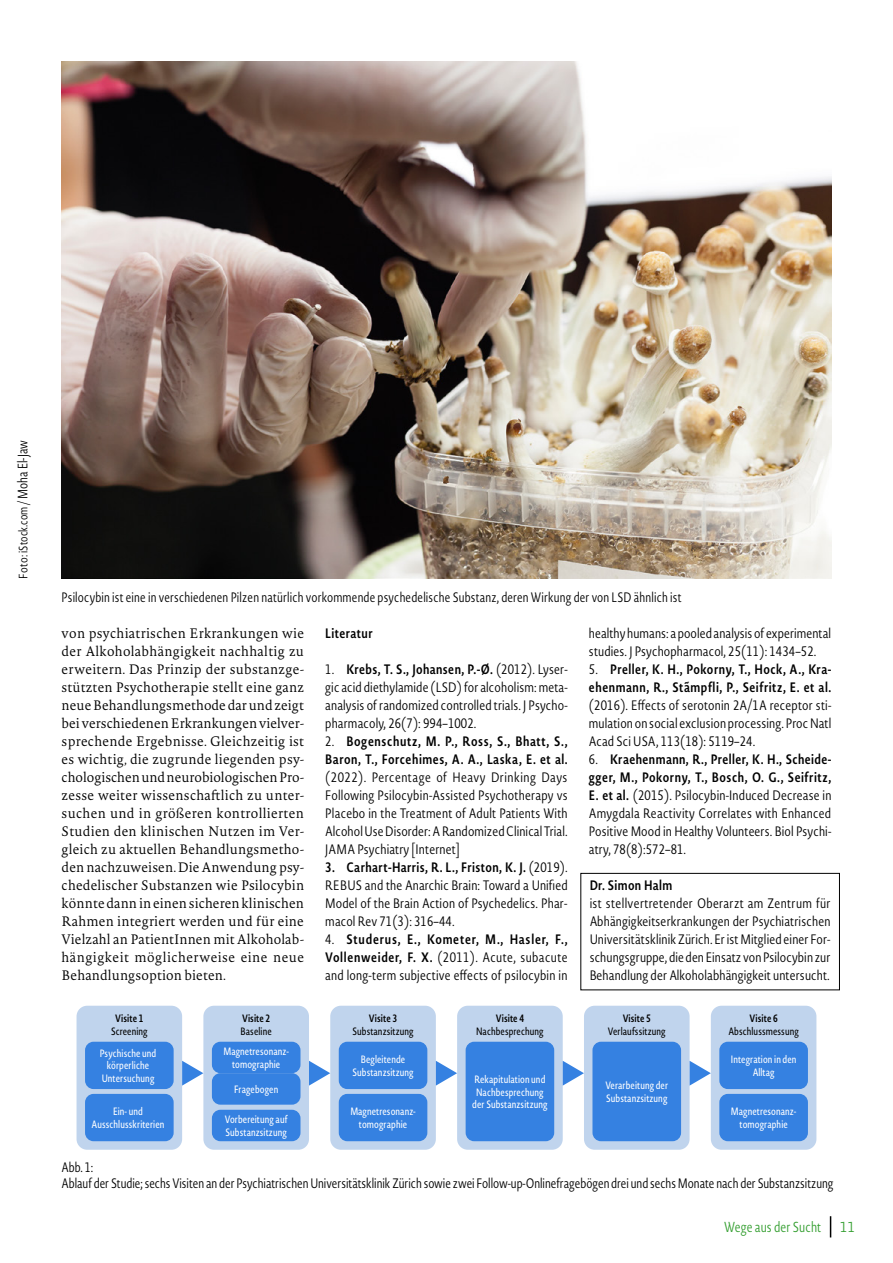
<style>
.page{position:relative;width:893px;height:1263px;background:#fff}
.page>*{position:absolute;margin:0;border:0;box-sizing:border-box;transform-origin:0 0}
.t1{font:300 14.25px "Novel Sans Cond Pro";letter-spacing:.01em;color:#339e2f;scale:.95 1}
.t2{font:300 14.25px "Novel Sans Pro";color:#339e2f;scale:.95 1}
.t3{font:300 13.5px/18px "Novel Sans Cond Pro";letter-spacing:.01em;color:#000;text-align:justify}
.t4{font:300 13.5px/18px "Novel Pro";letter-spacing:.01em;color:#000;text-align:justify;scale:.95 1}
.t5{font:300 13.5px/16.5px "Novel Sans Cond Pro";letter-spacing:.01em;color:#000;scale:.95 1}
.t6{font:600 13.5px/18px "Novel Sans Cond Pro";letter-spacing:.04em;color:#000}
.t7{font:300 12px "Novel Sans Cond Pro";color:#000}
.t8{font:10.5px/12.6px "Novel Sans Cond Pro";letter-spacing:.01em;color:#fff;text-align:center;scale:.95 1}
.t9{font:10.5px "Novel Sans Cond Pro";letter-spacing:.01em;color:#000;scale:.95 1}
.t10{font:600 10.5px "Novel Sans Cond Pro";letter-spacing:.01em;color:#000;scale:.95 1}
.s1{font-size:13.5px}
.s2{font-weight:600}
.s3{font-weight:300}
</style>
<div class="page">
<svg style="left:830px;top:1216px;width:1px;height:21px"></svg>
<div style="left:580px;top:873px;width:260px;height:117px;border:1px solid #000"></div>
<img style="left:62px;top:62px;width:769px;height:517px">
<div style="left:77px;top:1006px;width:105px;height:144px;background:#c0d4ed;border-radius:11px"></div>
<div style="left:203px;top:1006px;width:106px;height:144px;background:#c0d4ed;border-radius:11px"></div>
<div style="left:330px;top:1006px;width:106px;height:144px;background:#c0d4ed;border-radius:11px"></div>
<div style="left:457px;top:1006px;width:106px;height:144px;background:#c0d4ed;border-radius:11px"></div>
<div style="left:584px;top:1006px;width:106px;height:144px;background:#c0d4ed;border-radius:11px"></div>
<div style="left:711px;top:1006px;width:105px;height:144px;background:#c0d4ed;border-radius:11px"></div>
<div style="left:85px;top:1042px;width:89px;height:47px;background:#3581e1;border-radius:9px"></div>
<div style="left:85px;top:1094px;width:89px;height:47px;background:#3581e1;border-radius:9px"></div>
<div style="left:339px;top:1042px;width:88px;height:47px;background:#3581e1;border-radius:9px"></div>
<div style="left:339px;top:1094px;width:88px;height:47px;background:#3581e1;border-radius:9px"></div>
<div style="left:719px;top:1042px;width:89px;height:47px;background:#3581e1;border-radius:9px"></div>
<div style="left:719px;top:1094px;width:89px;height:47px;background:#3581e1;border-radius:9px"></div>
<div style="left:466px;top:1042px;width:88px;height:99px;background:#3581e1;border-radius:9px"></div>
<div style="left:592px;top:1042px;width:89px;height:99px;background:#3581e1;border-radius:9px"></div>
<div style="left:212px;top:1042px;width:88px;height:31px;background:#3581e1;border-radius:9px"></div>
<div style="left:212px;top:1073px;width:88px;height:32px;background:#3581e1;border-radius:9px"></div>
<div style="left:212px;top:1110px;width:88px;height:31px;background:#3581e1;border-radius:9px"></div>
<svg style="left:563px;top:1061px;width:21px;height:24px"></svg>
<svg style="left:690px;top:1061px;width:21px;height:24px"></svg>
<svg style="left:182px;top:1061px;width:21px;height:24px"></svg>
<svg style="left:309px;top:1061px;width:21px;height:24px"></svg>
<svg style="left:436px;top:1061px;width:21px;height:24px"></svg>
<p class="t7" style="left:15px;top:579px;width:140px;rotate:-90deg">Foto: iStock.com / <span class="s1">Moha El-Jaw</span></p>
<p class="t5" style="left:62px;top:589px;width:654px">Psilocybin ist eine in verschiedenen Pilzen natürlich vorkommende psychedelische Substanz, deren Wirkung der von LSD ähnlich ist</p>
<p class="t4" style="left:62px;top:623px;width:257px">von psychiatrischen Erkrankungen wie der Alkoholabhängigkeit nachhaltig zu erweitern. Das Prinzip der substanzge&shy;stützten Psychotherapie stellt eine ganz neue Behandlungsmethode dar und zeigt bei verschiedenen Erkrankungen vielver&shy;sprechende Ergebnisse. Gleichzeitig ist es wichtig, die zugrunde liegenden psy&shy;chologischen und neurobiologischen Pro&shy;zesse weiter wissenschaftlich zu unter&shy;suchen und in größeren kontrollierten Studien den klinischen Nutzen im Ver&shy;gleich zu aktuellen Behandlungsmetho&shy;den nachzuweisen. Die Anwendung psy&shy;chedelischer Substanzen wie Psilocybin könnte dann in einen sicheren klinischen Rahmen integriert werden und für eine Vielzahl an PatientInnen mit Alkoholab&shy;hängigkeit möglicherweise eine neue Behandlungsoption bieten.</p>
<p class="t6" style="left:325px;top:624px;width:49px">Literatur</p>
<p class="t3" style="left:325px;top:660px;width:244px">1. <span class="s2">Krebs, T. S., Johansen, P.-Ø.</span> (2012). Lyser&shy;gic acid diethylamide (LSD) for alcoholism: meta&shy;analysis of randomized controlled trials. J Psycho&shy;pharmacoly, 26(7): 994–1002.</p>
<p class="t6" style="left:325px;top:732px;width:244px"><span class="s3">2.</span> Bogenschutz, M. P., Ross, S., Bhatt, S.,<br>Baron, T., Forcehimes, A. A., Laska, E. et al.</p>
<p class="t3" style="left:325px;top:768px;width:244px">(2022). Percentage of Heavy Drinking Days Following Psilocybin-Assisted Psychotherapy vs Placebo in the Treatment of Adult Patients With Alcohol Use Disorder: A Randomized Clinical Trial.<br>JAMA Psychiatry [Internet]</p>
<p class="t3" style="left:325px;top:858px;width:244px"><span class="s2">3. Carhart-Harris, R. L., Friston, K. J.</span> (2019).<br>REBUS and the Anarchic Brain: Toward a Unified Model of the Brain Action of Psychedelics. Phar&shy;macol Rev 71(3): 316–44.</p>
<p class="t3" style="left:325px;top:930px;width:244px">4. <span class="s2">Studerus, E., Kometer, M., Hasler, F., Vollenweider, F. X.</span> (2011). Acute, subacute and long-term subjective effects of psilocybin in</p>
<p class="t3" style="left:589px;top:624px;width:244px">healthy humans: a pooled analysis of experimental studies. J Psychopharmacol, 25(11): 1434–52.</p>
<p class="t6" style="left:589px;top:660px;width:244px"><span class="s3">5.</span> Preller, K. H., Pokorny, T., Hock, A., Kra&shy;ehenmann, R., Stãmpfli, P., Seifritz, E. et al.</p>
<p class="t3" style="left:589px;top:696px;width:244px">(2016). Effects of serotonin 2A/1A receptor sti&shy;mulation on social exclusion processing. Proc Natl Acad Sci USA, 113(18): 5119–24.</p>
<p class="t3" style="left:589px;top:750px;width:244px">6. <span class="s2">Kraehenmann, R., Preller, K. H., Scheide&shy;gger, M., Pokorny, T., Bosch, O. G., Seifritz, E. et al.</span> (2015). Psilocybin-Induced Decrease in Amygdala Reactivity Correlates with Enhanced Positive Mood in Healthy Volunteers. Biol Psychi&shy;atry, 78(8):572–81.</p>
<p class="t6" style="left:590px;top:876px;width:84px">Dr. Simon Halm</p>
<p class="t3" style="left:590px;top:894px;width:242px">ist stellvertretender Oberarzt am Zentrum für Abhängigkeitserkrankungen der Psychiatrischen Universitätsklinik Zürich. Er ist Mitglied einer For&shy;schungsgruppe, die den Einsatz von Psilocybin zur Behandlung der Alkoholabhängigkeit untersucht.</p>
<p class="t10" style="left:115px;top:1011px;width:31px">Visite 1</p>
<p class="t9" style="left:111px;top:1024px;width:40px">Screening</p>
<p class="t10" style="left:242px;top:1011px;width:31px">Visite 2</p>
<p class="t9" style="left:241px;top:1024px;width:34px">Baseline</p>
<p class="t10" style="left:369px;top:1011px;width:31px">Visite 3</p>
<p class="t9" style="left:352px;top:1024px;width:66px">Substanzsitzung</p>
<p class="t10" style="left:496px;top:1011px;width:31px">Visite 4</p>
<p class="t9" style="left:476px;top:1024px;width:73px">Nachbesprechung</p>
<p class="t10" style="left:623px;top:1011px;width:31px">Visite 5</p>
<p class="t9" style="left:608px;top:1024px;width:62px">Verlaufssitzung</p>
<p class="t10" style="left:749px;top:1011px;width:31px">Visite 6</p>
<p class="t9" style="left:728px;top:1024px;width:76px">Abschlussmessung</p>
<p class="t8" style="left:100px;top:1047px;width:61px">Psychische und körperliche<br>Untersuchung</p>
<p class="t8" style="left:92px;top:1105px;width:78px">Ein- und<br>Ausschlusskriterien</p>
<p class="t8" style="left:224px;top:1045px;width:70px">Magnetresonanz&shy;tomographie</p>
<p class="t8" style="left:234px;top:1083px;width:48px">Fragebogen</p>
<p class="t8" style="left:225px;top:1113px;width:67px;text-align:left">Vorbereitung auf<br>Substanzsitzung</p>
<p class="t8" style="left:352px;top:1053px;width:66px">Begleitende<br>Substanzsitzung</p>
<p class="t8" style="left:350px;top:1105px;width:70px">Magnetresonanz&shy;tomographie</p>
<p class="t8" style="left:472px;top:1073px;width:81px">Rekapitulation und<br>Nachbesprechung der Substanzsitzung</p>
<p class="t8" style="left:605px;top:1079px;width:68px;text-align:left">Verarbeitung der<br>Substanzsitzung</p>
<p class="t8" style="left:731px;top:1053px;width:71px">Integration in den<br>Alltag</p>
<p class="t8" style="left:731px;top:1105px;width:70px">Magnetresonanz&shy;tomographie</p>
<p class="t5" style="left:62px;top:1159px;width:814px">Abb. 1:<br>Ablauf der Studie; sechs Visiten an der Psychiatrischen Universitätsklinik Zürich sowie zwei Follow-up-Onlinefragebögen drei und sechs Monate nach der Substanzsitzung</p>
<p class="t1" style="left:724px;top:1217px;width:104px">Wege aus der Sucht</p>
<p class="t2" style="left:840px;top:1217px;width:18px">11</p>
</div>
